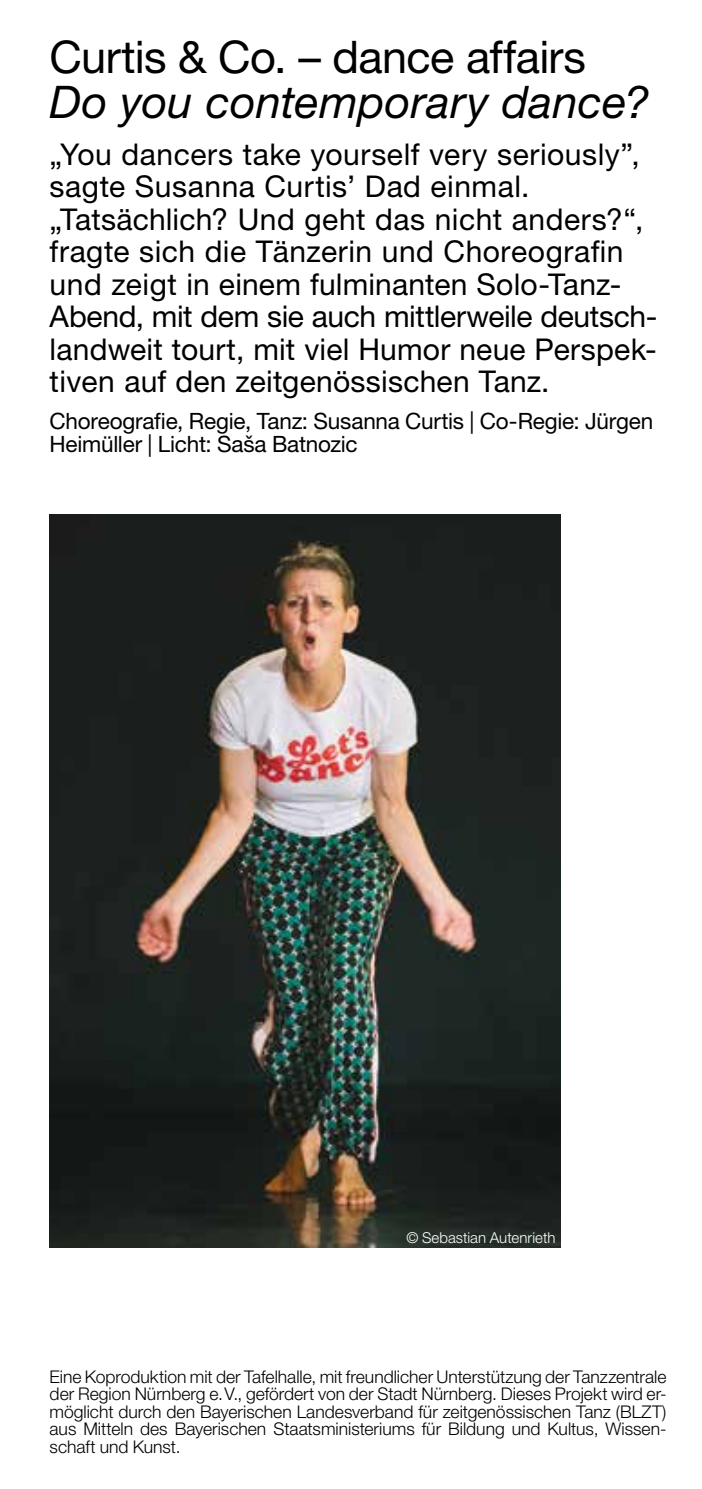
<style>
.page{position:relative;width:702px;height:1489px;background:#fff}
.page>*{position:absolute;margin:0;border:0;box-sizing:border-box;transform-origin:0 0}
.t1{font:45px "Helvetica Neue LT";letter-spacing:-.015em;color:#000}
.t2{font:italic 45px "Helvetica Neue LT";letter-spacing:.005em;color:#000}
.t3{font:30px/32.5px "Helvetica Neue LT";letter-spacing:.01em;color:#000}
.t4{font:22.5px/22.5px "Helvetica Neue LT";letter-spacing:-.01em;color:#000}
.t5{font:300 17.5px/17.5px "Helvetica Neue LT";color:#000;text-align:justify}
.t6{font:300 15px "Helvetica Neue LT";letter-spacing:.005em;color:#fff}
</style>
<div class="page">
<img style="left:50px;top:515px;width:510px;height:732px">
<h1 class="t1" style="left:50px;top:30px;width:538px">Curtis &amp; Co. – dance affairs</h1>
<h1 class="t2" style="left:50px;top:75px;width:601px">Do you contemporary dance?</h1>
<p class="t3" style="left:50px;top:138px;width:609px">„You dancers take yourself very seriously”, sagte Susanna Curtis’ Dad einmal. „Tatsächlich? Und geht das nicht anders?“, fragte sich die Tänzerin und Choreografin und zeigt in einem fulminanten Solo-Tanz-Abend, mit dem sie auch mittlerweile deutsch&shy;landweit tourt, mit viel Humor neue Perspek&shy;tiven auf den zeitgenössischen Tanz.</p>
<p class="t4" style="left:50px;top:409px;width:605px">Choreografie, Regie, Tanz: Susanna Curtis | Co-Regie: Jürgen<br>Heimüller | Licht: Saša Batnozic</p>
<p class="t6" style="left:406px;top:1227px;width:150px">© Sebastian Autenrieth</p>
<p class="t5" style="left:50px;top:1367px;width:618px">Eine Koproduktion mit der Tafelhalle, mit freundlicher Unterstützung der Tanzzentrale der Region Nürnberg e.V., gefördert von der Stadt Nürnberg. Dieses Projekt wird er&shy;möglicht durch den Bayerischen Landesverband für zeitgenössischen Tanz (BLZT) aus Mitteln des Bayerischen Staatsministeriums für Bildung und Kultus, Wissen&shy;schaft und Kunst.</p>
</div>
